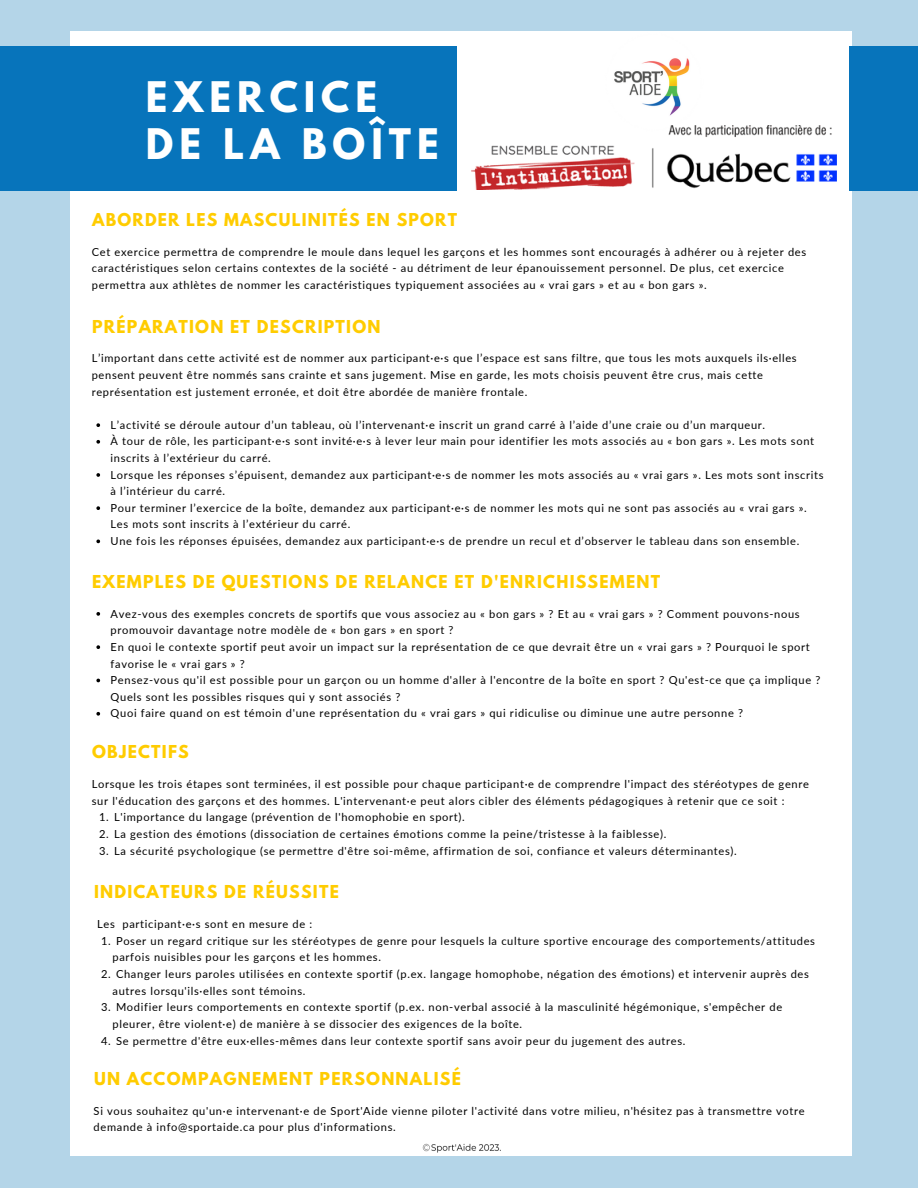
<style>
.page{position:relative;width:918px;height:1188px;background:#b4d5e8}
.page>*{position:absolute;margin:0;border:0;box-sizing:border-box;transform-origin:0 0}
.t1{font:700 37.35px/47.2px "League Spartan";letter-spacing:.16em;color:#fff}
.t2{font:700 15.75px "League Spartan";letter-spacing:.08em;color:#fc0}
.t3{font:11.1px/16.6px "Lato";letter-spacing:.06em;color:#000}
</style>
<div class="page">
<div style="left:71px;top:31px;width:780px;height:1125px;background:#fff"></div>
<div style="left:0;top:46px;width:918px;height:144px;background:#0774bb"></div>
<img style="left:422px;top:1143px;width:79px;height:10px">
<div style="left:458px;top:34px;width:391px;height:181px;background:#fff"></div>
<img style="left:614px;top:58px;width:76px;height:58px">
<img style="left:472px;top:125px;width:364px;height:64px">
<svg style="left:96px;top:423px;width:4px;height:4px"></svg>
<svg style="left:96px;top:440px;width:4px;height:4px"></svg>
<svg style="left:96px;top:473px;width:4px;height:4px"></svg>
<svg style="left:96px;top:506px;width:4px;height:4px"></svg>
<svg style="left:96px;top:540px;width:4px;height:3px"></svg>
<svg style="left:96px;top:612px;width:4px;height:4px"></svg>
<svg style="left:96px;top:645px;width:4px;height:4px"></svg>
<svg style="left:96px;top:679px;width:4px;height:3px"></svg>
<svg style="left:96px;top:712px;width:4px;height:4px"></svg>
<h1 class="t1" style="left:146px;top:78px;width:294px">EXERCICE<br>DE LA BOÎTE</h1>
<h2 class="t2" style="left:92px;top:212px;width:366px">ABORDER LES MASCULINITÉS EN SPORT</h2>
<p class="t3" style="left:92px;top:243px;width:716px">Cet exercice permettra de comprendre le moule dans lequel les garçons et les hommes sont encouragés à adhérer ou à rejeter des caractéristiques selon certains contextes de la société - au détriment de leur épanouissement personnel. De plus, cet exercice permettra aux athlètes de nommer les caractéristiques typiquement associées au « vrai gars » et au « bon gars ».</p>
<h2 class="t2" style="left:92px;top:319px;width:290px">PRÉPARATION ET DESCRIPTION</h2>
<p class="t3" style="left:92px;top:350px;width:706px">L’important dans cette activité est de nommer aux participant∙e∙s que l’espace est sans filtre, que tous les mots auxquels ils∙elles pensent peuvent être nommés sans crainte et sans jugement. Mise en garde, les mots choisis peuvent être crus, mais cette représentation est justement erronée, et doit être abordée de manière frontale.</p>
<p class="t3" style="left:111px;top:416px;width:714px">L’activité se déroule autour d’un tableau, où l’intervenant∙e inscrit un grand carré à l’aide d’une craie ou d’un marqueur.<br>À tour de rôle, les participant∙e∙s sont invité∙e∙s à lever leur main pour identifier les mots associés au « bon gars ». Les mots sont inscrits à l’extérieur du carré.<br>Lorsque les réponses s’épuisent, demandez aux participant∙e∙s de nommer les mots associés au « vrai gars ». Les mots sont inscrits à l’intérieur du carré.<br>Pour terminer l’exercice de la boîte, demandez aux participant∙e∙s de nommer les mots qui ne sont pas associés au « vrai gars ».<br>Les mots sont inscrits à l’extérieur du carré.<br>Une fois les réponses épuisées, demandez aux participant∙e∙s de prendre un recul et d’observer le tableau dans son ensemble.</p>
<h2 class="t2" style="left:92px;top:574px;width:570px">EXEMPLES DE QUESTIONS DE RELANCE ET D'ENRICHISSEMENT</h2>
<p class="t3" style="left:111px;top:605px;width:711px">Avez-vous des exemples concrets de sportifs que vous associez au « bon gars » ? Et au « vrai gars » ? Comment pouvons-nous promouvoir davantage notre modèle de « bon gars » en sport ?<br>En quoi le contexte sportif peut avoir un impact sur la représentation de ce que devrait être un « vrai gars » ? Pourquoi le sport favorise le « vrai gars » ?<br>Pensez-vous qu'il est possible pour un garçon ou un homme d'aller à l'encontre de la boîte en sport ? Qu'est-ce que ça implique ?<br>Quels sont les possibles risques qui y sont associés ?<br>Quoi faire quand on est témoin d'une représentation du « vrai gars » qui ridiculise ou diminue une autre personne ?</p>
<h2 class="t2" style="left:92px;top:744px;width:98px">OBJECTIFS</h2>
<p class="t3" style="left:92px;top:775px;width:719px">Lorsque les trois étapes sont terminées, il est possible pour chaque participant∙e de comprendre l'impact des stéréotypes de genre</p>
<p class="t3" style="left:92px;top:792px;width:694px">sur l'éducation des garçons et des hommes. L'intervenant∙e peut alors cibler des éléments pédagogiques à retenir que ce soit :</p>
<p class="t3" style="left:99px;top:809px;width:11px">1.</p>
<p class="t3" style="left:99px;top:825px;width:11px">2.</p>
<p class="t3" style="left:99px;top:842px;width:11px">3.</p>
<p class="t3" style="left:114px;top:809px;width:624px">L'importance du langage (prévention de l'homophobie en sport).<br>La gestion des émotions (dissociation de certaines émotions comme la peine/tristesse à la faiblesse).<br>La sécurité psychologique (se permettre d'être soi-même, affirmation de soi, confiance et valeurs déterminantes).</p>
<h2 class="t2" style="left:94px;top:884px;width:246px">INDICATEURS DE RÉUSSITE</h2>
<p class="t3" style="left:101px;top:915px;width:213px;text-indent:-4px">Les participant∙e∙s sont en mesure de :<br>1.</p>
<p class="t3" style="left:101px;top:965px;width:11px">2.</p>
<p class="t3" style="left:101px;top:999px;width:11px">3.</p>
<p class="t3" style="left:101px;top:1032px;width:11px">4.</p>
<p class="t3" style="left:116px;top:932px;width:701px">Poser un regard critique sur les stéréotypes de genre pour lesquels la culture sportive encourage des comportements/attitudes</p>
<p class="t3" style="left:113px;top:949px;width:270px">parfois nuisibles pour les garçons et les hommes.</p>
<p class="t3" style="left:116px;top:965px;width:694px">Changer leurs paroles utilisées en contexte sportif (p.ex. langage homophobe, négation des émotions) et intervenir auprès des</p>
<p class="t3" style="left:113px;top:982px;width:194px">autres lorsqu'ils∙elles sont témoins.</p>
<p class="t3" style="left:116px;top:999px;width:668px">Modifier leurs comportements en contexte sportif (p.ex. non-verbal associé à la masculinité hégémonique, s'empêcher de</p>
<p class="t3" style="left:113px;top:1015px;width:411px">pleurer, être violent∙e) de manière à se dissocier des exigences de la boîte.</p>
<p class="t3" style="left:116px;top:1032px;width:571px">Se permettre d'être eux∙elles-mêmes dans leur contexte sportif sans avoir peur du jugement des autres.</p>
<h2 class="t2" style="left:94px;top:1071px;width:368px">UN ACCOMPAGNEMENT PERSONNALISÉ</h2>
<p class="t3" style="left:94px;top:1102px;width:713px">Si vous souhaitez qu'un∙e intervenant∙e de Sport'Aide vienne piloter l'activité dans votre milieu, n'hésitez pas à transmettre votre demande à info@sportaide.ca pour plus d'informations.</p>
</div>
